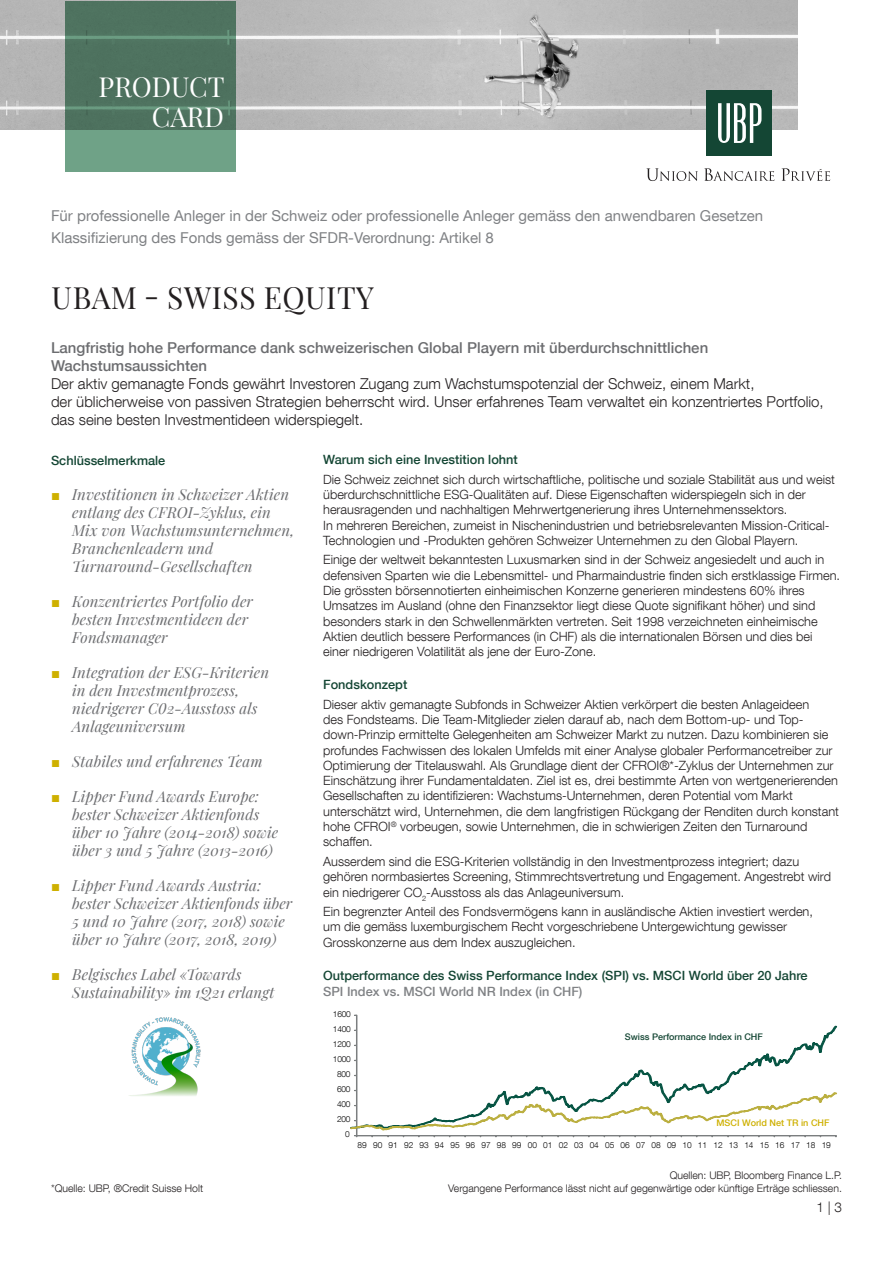
<style>
.page{position:relative;width:893px;height:1263px;background:#fff}
.page>*{position:absolute;margin:0;border:0;box-sizing:border-box;transform-origin:0 0}
.nom_du_fonds{font:30px "Playfair Display";letter-spacing:.02em;color:#231f20}
.t1{font:27px "Playfair Display";color:#fff}
.t2{font:italic 15px/18px "Playfair Display";letter-spacing:.005em;color:#6c6d70}
.Texte_Intro{font:300 15px/18px "Helvetica Neue LT Com";color:#231f20}
.For_qualified_invest{font:15px "Helvetica Neue LT Com";color:#808285}
.Texte_Intro-2{font:500 15px/18px "Helvetica Neue LT Com";color:#6c6d70}
.t3{font:300 13.5px "Helvetica Neue LT Com";color:#231f20}
.Texte{font:300 12.75px/15.3px "Helvetica Neue LT Com";color:#231f20}
.Titre_Niv_2{font:500 12.75px "Helvetica Neue LT Com";color:#144634}
.Titre_Niv_2-2{font:500 12.75px "Helvetica Neue LT Com";color:#808285}
.Sources{font:300 10.5px "Helvetica Neue LT Com";color:#231f20}
.t4{font:500 9.15px "Helvetica Neue LT Com";color:#144634}
.t5{font:500 9.15px "Helvetica Neue LT Com";color:#ceb000}
.t6{font:300 8.4px "Helvetica Neue LT Com";color:#000001}
.s1{font-family:"Arial";font-style:normal;color:#ceb000}
</style>
<div class="page">
<div style="left:356px;top:1015px;width:1px;height:121px;border:1px solid #7b7e7f"></div>
<svg style="left:350px;top:1023px;width:487px;height:115px"></svg>
<img style="left:0;top:0;width:797px;height:130px">
<svg style="left:65px;top:1px;width:170px;height:170px;background:#577f69"></svg>
<svg style="left:646px;top:168px;width:52px;height:13px"></svg>
<svg style="left:704px;top:168px;width:70px;height:13px"></svg>
<svg style="left:781px;top:168px;width:49px;height:13px"></svg>
<div style="left:706px;top:90px;width:66px;height:66px;background:#144634"></div>
<svg style="left:718px;top:103px;width:43px;height:40px"></svg>
<img style="left:129px;top:1017px;width:72px;height:79px">
<p class="t1" style="left:99px;top:66px;width:128px">PRODUCT</p>
<p class="t1" style="left:152px;top:96px;width:74px">CARD</p>
<p class="For_qualified_invest" style="left:51px;top:207px;width:714px">Für professionelle Anleger in der Schweiz oder professionelle Anleger gemäss den anwendbaren Gesetzen</p>
<p class="For_qualified_invest" style="left:51px;top:229px;width:444px">Klassifizierung des Fonds gemäss der SFDR-Verordnung: Artikel 8</p>
<p class="nom_du_fonds" style="left:52px;top:274px;width:324px">UBAM - SWISS EQUITY</p>
<p class="Texte_Intro-2" style="left:51px;top:338px;width:659px">Langfristig hohe Performance dank schweizerischen Global Playern mit überdurchschnittlichen<br>Wachstumsaussichten</p>
<p class="Texte_Intro" style="left:51px;top:374px;width:774px">Der aktiv gemanagte Fonds gewährt Investoren Zugang zum Wachstumspotenzial der Schweiz, einem Markt,<br>der üblicherweise von passiven Strategien beherrscht wird. Unser erfahrenes Team verwaltet ein konzentriertes Portfolio, das seine besten Investmentideen widerspiegelt.</p>
<p class="Titre_Niv_2" style="left:323px;top:452px;width:196px">Warum sich eine Investition lohnt</p>
<p class="Texte" style="left:323px;top:471px;width:513px">Die Schweiz zeichnet sich durch wirtschaftliche, politische und soziale Stabilität aus und weist überdurchschnittliche ESG-Qualitäten auf. Diese Eigenschaften widerspiegeln sich in der herausragenden und nachhaltigen Mehrwertgenerierung ihres Unternehmenssektors.<br>In mehreren Bereichen, zumeist in Nischenindustrien und betriebsrelevanten Mission-Critical-Technologien und -Produkten gehören Schweizer Unternehmen zu den Global Playern.</p>
<p class="Texte" style="left:323px;top:552px;width:518px">Einige der weltweit bekanntesten Luxusmarken sind in der Schweiz angesiedelt und auch in defensiven Sparten wie die Lebensmittel- und Pharmaindustrie finden sich erstklassige Firmen.<br>Die grössten börsennotierten einheimischen Konzerne generieren mindestens 60% ihres Umsatzes im Ausland (ohne den Finanzsektor liegt diese Quote signifikant höher) und sind besonders stark in den Schwellenmärkten vertreten. Seit 1998 verzeichneten einheimische Aktien deutlich bessere Performances (in CHF) als die internationalen Börsen und dies bei einer niedrigeren Volatilität als jene der Euro-Zone.</p>
<p class="Titre_Niv_2" style="left:323px;top:677px;width:86px">Fondskonzept</p>
<p class="Texte" style="left:323px;top:696px;width:517px">Dieser aktiv gemanagte Subfonds in Schweizer Aktien verkörpert die besten Anlageideen<br>des Fondsteams. Die Team-Mitglieder zielen darauf ab, nach dem Bottom-up- und Top&shy;down-Prinzip ermittelte Gelegenheiten am Schweizer Markt zu nutzen. Dazu kombinieren sie profundes Fachwissen des lokalen Umfelds mit einer Analyse globaler Performancetreiber zur Optimierung der Titelauswahl. Als Grundlage dient der CFROI®*-Zyklus der Unternehmen zur Einschätzung ihrer Fundamentaldaten. Ziel ist es, drei bestimmte Arten von wertgenerierenden Gesellschaften zu identifizieren: Wachstums-Unternehmen, deren Potential vom Markt unterschätzt wird, Unternehmen, die dem langfristigen Rückgang der Renditen durch konstant hohe CFROI<sup>®</sup> vorbeugen, sowie Unternehmen, die in schwierigen Zeiten den Turnaround schaffen.</p>
<p class="Texte" style="left:323px;top:853px;width:509px">Ausserdem sind die ESG-Kriterien vollständig in den Investmentprozess integriert; dazu gehören normbasiertes Screening, Stimmrechtsvertretung und Engagement. Angestrebt wird ein niedrigerer CO<sub>2</sub>-Ausstoss als das Anlageuniversum.</p>
<p class="Texte" style="left:323px;top:904px;width:491px">Ein begrenzter Anteil des Fondsvermögens kann in ausländische Aktien investiert werden, um die gemäss luxemburgischem Recht vorgeschriebene Untergewichtung gewisser<br>Grosskonzerne aus dem Index auszugleichen.</p>
<p class="Titre_Niv_2" style="left:51px;top:452px;width:116px">Schlüsselmerkmale</p>
<p class="t2" style="left:72px;top:484px;width:223px;text-indent:-21px"><span class="s1">■</span> Investitionen in Schweizer Aktien entlang des CFROI-Zyklus, ein<br>Mix von Wachstumsunternehmen,<br>Branchenleadern und<br>Turnaround-Gesellschaften</p>
<p class="t2" style="left:72px;top:591px;width:182px;text-indent:-21px"><span class="s1">■</span> Konzentriertes Portfolio der besten Investmentideen der<br>Fondsmanager</p>
<p class="t2" style="left:72px;top:662px;width:198px;text-indent:-21px"><span class="s1">■</span> Integration der ESG-Kriterien in den Investmentprozess, niedrigerer C02-Ausstoss als<br>Anlageuniversum</p>
<p class="t2" style="left:51px;top:751px;width:213px"><span class="s1">■</span> Stabiles und erfahrenes Team</p>
<p class="t2" style="left:72px;top:786px;width:207px;text-indent:-21px"><span class="s1">■</span> Lipper Fund Awards Europe: bester Schweizer Aktienfonds über 10 Jahre (2014-2018) sowie über 3 und 5 Jahre (2013-2016)</p>
<p class="t2" style="left:72px;top:875px;width:222px;text-indent:-21px"><span class="s1">■</span> Lipper Fund Awards Austria: bester Schweizer Aktienfonds über<br>5 und 10 Jahre (2017, 2018) sowie über 10 Jahre (2017, 2018, 2019)</p>
<p class="t2" style="left:72px;top:964px;width:204px;text-indent:-21px"><span class="s1">■</span> Belgisches Label «Towards<br>Sustainability» im 1Q21 erlangt</p>
<p class="Titre_Niv_2" style="left:323px;top:967px;width:486px">Outperformance des Swiss Performance Index (SPI) vs. MSCI World über 20 Jahre</p>
<p class="Titre_Niv_2-2" style="left:323px;top:984px;width:261px">SPI Index vs. MSCI World NR Index (in CHF)</p>
<p class="t4" style="left:625px;top:1031px;width:140px">Swiss Performance Index in CHF</p>
<p class="t6" style="left:333px;top:1009px;width:19px">1600</p>
<p class="t6" style="left:333px;top:1024px;width:19px">1400</p>
<p class="t6" style="left:333px;top:1039px;width:19px">1200</p>
<p class="t6" style="left:333px;top:1054px;width:19px">1000</p>
<p class="t6" style="left:337px;top:1069px;width:15px">800</p>
<p class="t6" style="left:337px;top:1084px;width:15px">600</p>
<p class="t6" style="left:337px;top:1099px;width:15px">400</p>
<p class="Sources" style="left:51px;top:1182px;width:154px">*Quelle: UBP, ®Credit Suisse Holt</p>
<p class="t6" style="left:337px;top:1114px;width:15px">200</p>
<p class="t5" style="left:716px;top:1117px;width:115px">MSCI World Net TR in CHF</p>
<p class="t6" style="left:358px;top:1139px;width:475px">89 90 91 92 93 94 95 96 97 98 99 00 01 02 03 04 05 06 07 08 09 10 11 12 13 14 15 16 17 18 19</p>
<p class="t6" style="left:345px;top:1129px;width:6px">0</p>
<p class="Sources" style="left:670px;top:1169px;width:174px">Quellen: UBP, Bloomberg Finance L.P.</p>
<p class="Sources" style="left:448px;top:1181px;width:395px">Vergangene Performance lässt nicht auf gegenwärtige oder künftige Erträge schliessen.</p>
<p class="t3" style="left:816px;top:1199px;width:27px">1 | 3</p>
</div>
